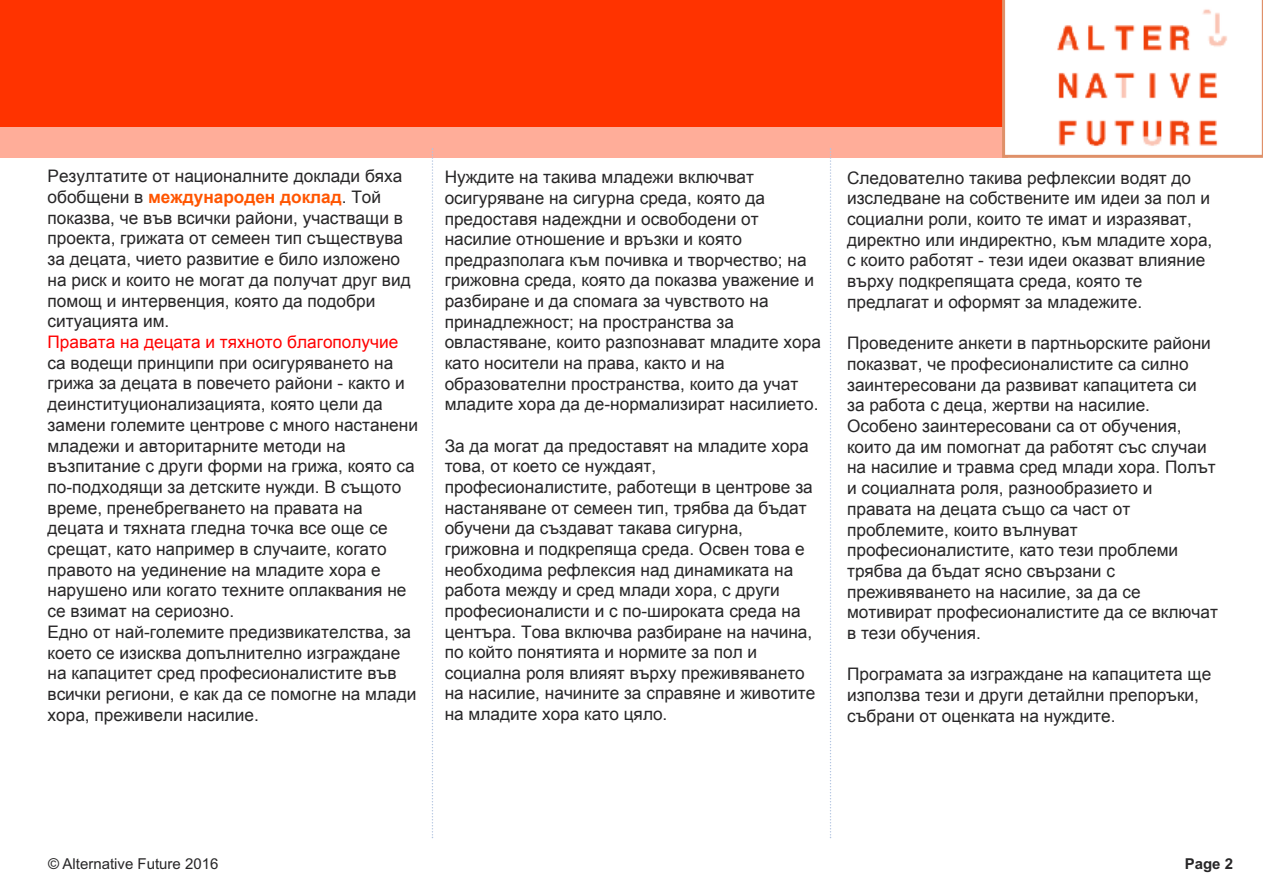
<style>
.page{position:relative;width:1263px;height:893px;background:#fff}
.page>*{position:absolute;margin:0;border:0;box-sizing:border-box;transform-origin:0 0}
.t1{font:17.25px/20.7px "Arial";color:#272627}
.t2{font:17.25px "Arial";color:#f00}
.t3{font:15px "Arial";color:#272627}
.t4{font:700 15px "Arial";color:#272627}
.s1{font-weight:700;color:#f50}
</style>
<div class="page">
<div style="left:0;top:0;width:1003px;height:128px;background:#f30"></div>
<div style="left:0;top:128px;width:1007px;height:30px;background:#ffad99"></div>
<svg style="left:432px;top:148px;width:1px;height:690px"></svg>
<svg style="left:830px;top:148px;width:1px;height:690px"></svg>
<svg style="left:1002px;top:0;width:261px;height:158px"></svg>
<p class="t1" style="left:48px;top:166px;width:365px">Резултатите от националните доклади бяха обобщени в <span class="s1">международен доклад</span>. Той показва, че във всички райони, участващи в проекта, грижата от семеен тип съществува за децата, чието развитие е било изложено на риск и които не могат да получат друг вид помощ и интервенция, която да подобри ситуацията им.</p>
<p class="t2" style="left:48px;top:331px;width:352px">Правата на децата и тяхното благополучие</p>
<p class="t1" style="left:48px;top:352px;width:372px">са водещи принципи при осигуряването на грижа за децата в повечето райони - както и деинституционализацията, която цели да замени големите центрове с много настанени младежи и авторитарните методи на възпитание с други форми на грижа, която са по-подходящи за детските нужди. В същото време, пренебрегването на правата на децата и тяхната гледна точка все още се срещат, като например в случаите, когато правото на уединение на младите хора е нарушено или когато техните оплаквания не се взимат на сериозно.<br>Едно от най-големите предизвикателства, за което се изисква допълнително изграждане на капацитет сред професионалистите във всички региони, е как да се помогне на млади хора, преживели насилие.</p>
<p class="t1" style="left:445px;top:167px;width:378px">Нуждите на такива младежи включват осигуряване на сигурна среда, която да предоставя надеждни и освободени от насилие отношение и връзки и която предразполага към почивка и творчество; на грижовна среда, която да показва уважение и разбиране и да спомага за чувството на принадлежност; на пространства за овластяване, които разпознават младите хора като носители на права, както и на образователни пространства, които да учат младите хора да де-нормализират насилието.</p>
<p class="t1" style="left:445px;top:435px;width:372px">За да могат да предоставят на младите хора това, от което се нуждаят, професионалистите, работещи в центрове за настаняване от семеен тип, трябва да бъдат обучени да създават такава сигурна, грижовна и подкрепяща среда. Освен това е необходима рефлексия над динамиката на работа между и сред млади хора, с други професионалисти и с по-широката среда на центъра. Това включва разбиране на начина, по който понятията и нормите за пол и социална роля влияят върху преживяването на насилие, начините за справяне и животите на младите хора като цяло.</p>
<p class="t1" style="left:847px;top:167px;width:367px">Следователно такива рефлексии водят до изследване на собствените им идеи за пол и социални роли, които те имат и изразяват, директно или индиректно, към младите хора, с които работят - тези идеи оказват влияние върху подкрепящата среда, която те предлагат и оформят за младежите.</p>
<p class="t1" style="left:847px;top:333px;width:372px">Проведените анкети в партньорските райони показват, че професионалистите са силно заинтересовани да развиват капацитета си за работа с деца, жертви на насилие.<br>Особено заинтересовани са от обучения, които да им помогнат да работят със случаи на насилие и травма сред млади хора. Полът и социалната роля, разнообразието и правата на децата също са част от проблемите, които вълнуват професионалистите, като тези проблеми трябва да бъдат ясно свързани с преживяването на насилие, за да се мотивират професионалистите да се включат в тези обучения.</p>
<p class="t1" style="left:847px;top:664px;width:366px">Програмата за изграждане на капацитета ще използва тези и други детайлни препоръки, събрани от оценката на нуждите.</p>
<p class="t3" style="left:48px;top:855px;width:172px">© Alternative Future 2016</p>
<p class="t4" style="left:1185px;top:855px;width:50px">Page 2</p>
</div>
